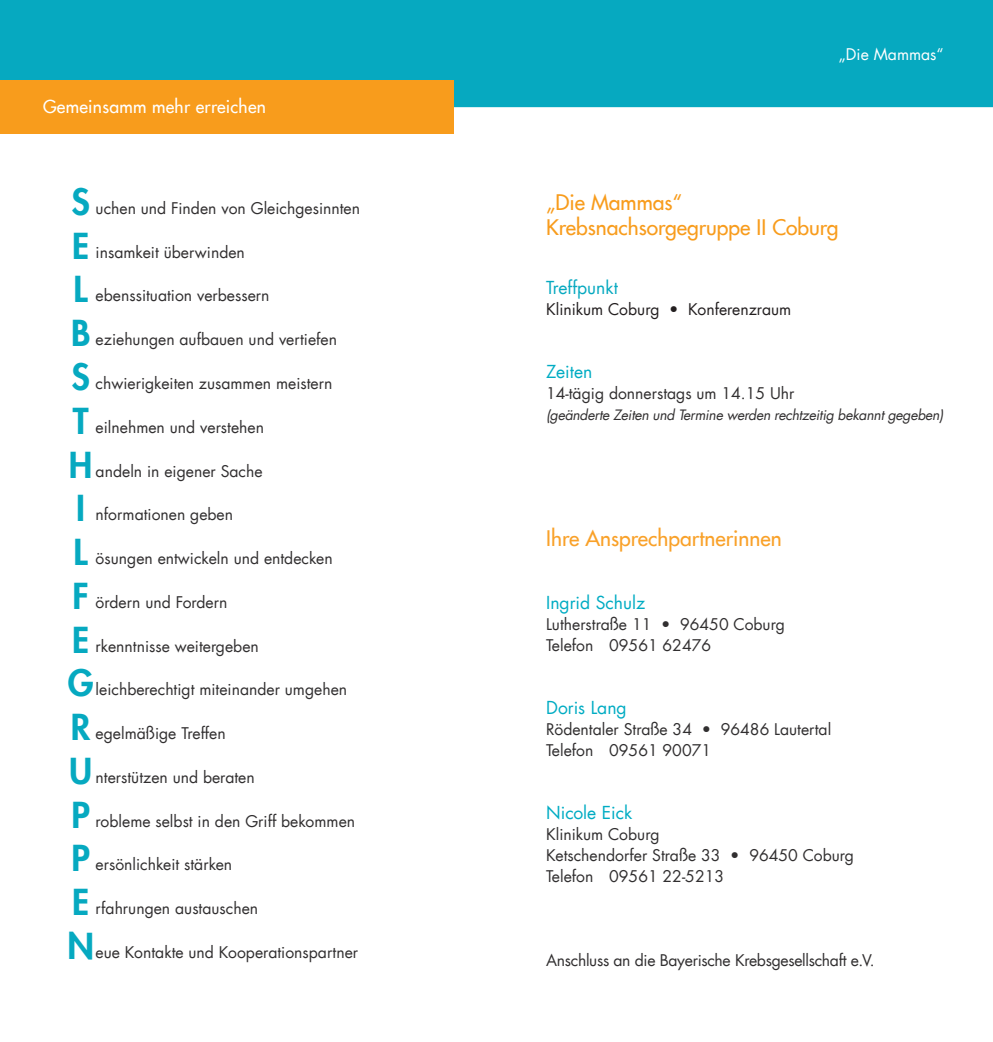
<style>
.page{position:relative;width:993px;height:1042px;background:#fff}
.page>*{position:absolute;margin:0;border:0;box-sizing:border-box;transform-origin:0 0}
.t1{font:800 35px/43.8px "Futura Com";color:#06a9c0}
.t2{font:500 21px/25.2px "Futura Com";color:#f89c1c}
.t3{font:500 21px "Futura Com";color:#f9a129}
.t4{font:17.5px "Futura Com";color:#00acc3}
.t5{font:500 17.5px "Futura Com";letter-spacing:.015em;color:#fff}
.t6{font:17.5px "Futura Com";color:#06a9c0}
.t7{font:15.75px/21px "Futura Com";color:#312f30}
.t8{font:15.75px "Futura Com";letter-spacing:-.02em;color:#312f30}
.t9{font:15.75px "Futura Com";color:#231f20}
.t10{font:15.75px "Futura Com";color:#fff}
.t11{font:italic 14px "Futura Com";letter-spacing:-.02em;color:#312f30}
</style>
<div class="page">
<div style="left:0;top:0;width:992px;height:107px;background:#06a9c0"></div>
<div style="left:0;top:80px;width:453px;height:54px;background:#f89c1c"></div>
<p class="t5" style="left:43px;top:93px;width:224px">Gemeinsamm mehr erreichen</p>
<h1 class="t1" style="left:67px;top:179px;width:28px">S<br>E<br>L<br>B<br>S<br>T<br>H<br>I<br>L<br>F<br>E<br>G<br>R<br>U<br>P<br>P<br>E<br>N</h1>
<p class="t7" style="left:96px;top:197px;width:266px">uchen und Finden von Gleichgesinnten</p>
<p class="t7" style="left:96px;top:241px;width:151px">insamkeit überwinden</p>
<p class="t7" style="left:96px;top:285px;width:175px">ebenssituation verbessern</p>
<p class="t7" style="left:96px;top:329px;width:243px">eziehungen aufbauen und vertiefen</p>
<p class="t7" style="left:96px;top:372px;width:238px">chwierigkeiten zusammen meistern</p>
<p class="t7" style="left:96px;top:416px;width:170px">eilnehmen und verstehen</p>
<p class="t7" style="left:96px;top:460px;width:168px">andeln in eigener Sache</p>
<p class="t7" style="left:96px;top:504px;width:139px">nformationen geben</p>
<p class="t7" style="left:96px;top:547px;width:238px">ösungen entwickeln und entdecken</p>
<p class="t7" style="left:96px;top:591px;width:133px">ördern und Fordern</p>
<p class="t7" style="left:96px;top:635px;width:165px">rkenntnisse weitergeben</p>
<p class="t7" style="left:96px;top:679px;width:253px">leichberechtigt miteinander umgehen</p>
<p class="t7" style="left:96px;top:722px;width:132px">egelmäßige Treffen</p>
<p class="t7" style="left:96px;top:766px;width:160px">nterstützen und beraten</p>
<p class="t7" style="left:96px;top:810px;width:261px">robleme selbst in den Griff bekommen</p>
<p class="t7" style="left:96px;top:854px;width:138px">ersönlichkeit stärken</p>
<p class="t7" style="left:96px;top:897px;width:164px">rfahrungen austauschen</p>
<p class="t7" style="left:96px;top:941px;width:264px">eue Kontakte und Kooperationspartner</p>
<p class="t10" style="left:838px;top:44px;width:107px">„Die Mammas“</p>
<h2 class="t2" style="left:546px;top:189px;width:294px">„Die Mammas“<br>Krebsnachsorgegruppe II Coburg</h2>
<p class="t6" style="left:546px;top:276px;width:73px">Treffpunkt</p>
<p class="t9" style="left:546px;top:298px;width:246px">Klinikum Coburg • Konferenzraum</p>
<p class="t4" style="left:546px;top:360px;width:48px">Zeiten</p>
<p class="t7" style="left:546px;top:383px;width:250px">14-tägig donnerstags um 14.15 Uhr</p>
<p class="t11" style="left:546px;top:405px;width:398px">(geänderte Zeiten und Termine werden rechtzeitig bekannt gegeben)</p>
<h2 class="t3" style="left:546px;top:523px;width:237px">Ihre Ansprechpartnerinnen</h2>
<p class="t4" style="left:546px;top:591px;width:100px">I ngrid Schulz</p>
<p class="t7" style="left:546px;top:614px;width:240px">Lutherstraße 11 • 96450 Coburg<br>Telefon 09561 62476</p>
<p class="t4" style="left:546px;top:696px;width:82px">Doris Lang</p>
<p class="t7" style="left:546px;top:719px;width:286px">Rödentaler Straße 34 • 96486 Lautertal<br>Telefon 09561 90071</p>
<p class="t4" style="left:546px;top:801px;width:88px">N icole Eick</p>
<p class="t7" style="left:546px;top:824px;width:309px">Klinikum Coburg<br>Ketschendorfer Straße 33 • 96450 Coburg<br>Telefon 09561 22-5213</p>
<p class="t8" style="left:546px;top:949px;width:330px">Anschluss an die Bayerische Krebsgesellschaft e.V.</p>
</div>
